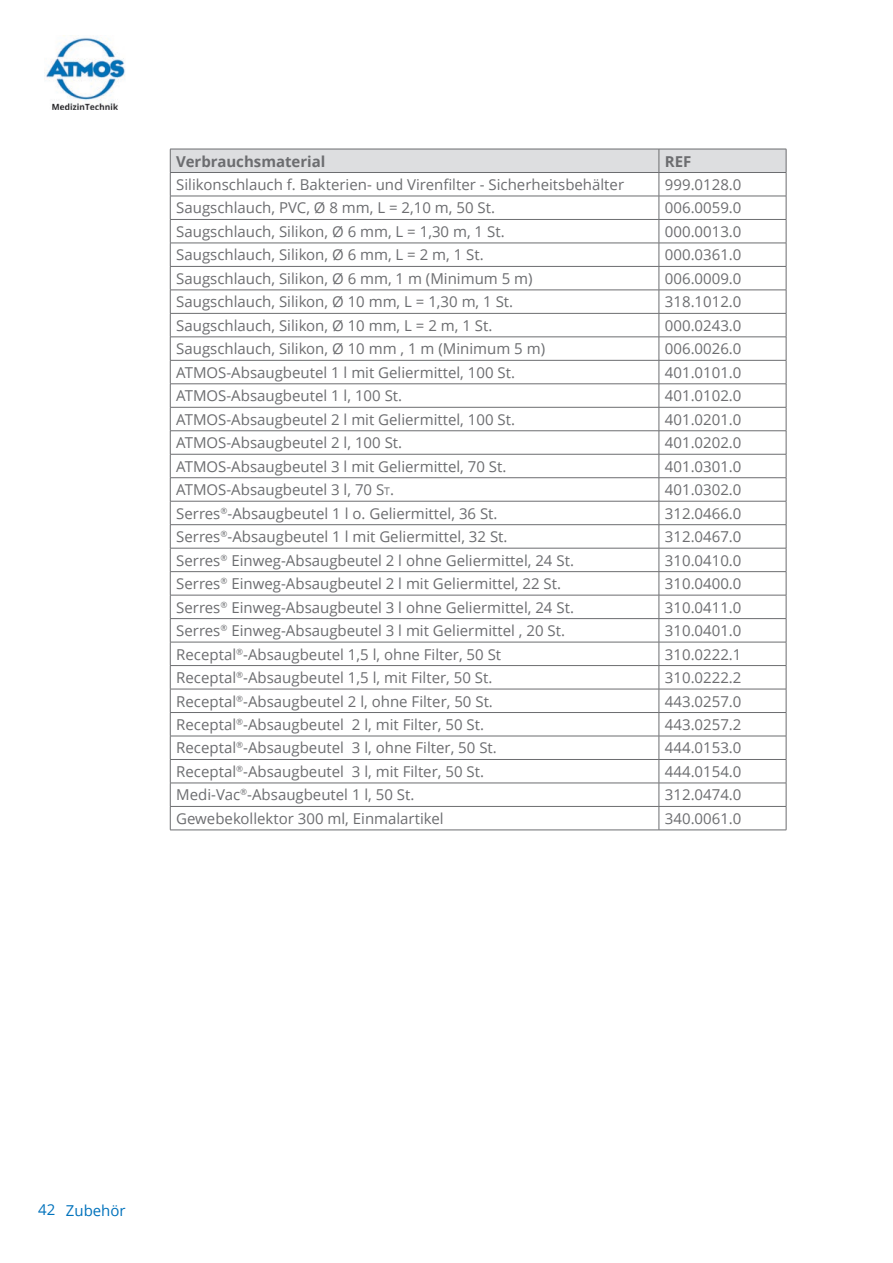
<style>
.page{position:relative;width:893px;height:1263px;background:#fff}
.page>*{position:absolute;margin:0;border:0;box-sizing:border-box;transform-origin:0 0}
.Information{font:15px "Open Sans";color:#6c6d70}
.Information-2{font:15px "Open Sans";color:#6c6d70}
.Tabellenkopf{font:700 15px "Open Sans";color:#6c6d70}
.t1{font:15px "Open Sans";color:#0072bc}
.s1{font-style:inherit}
.s2{font-size:10.5px}
</style>
<div class="page">
<img style="left:46px;top:35px;width:79px;height:75px">
<svg style="left:170px;top:149px;width:617px;height:681px"></svg>
<hr style="left:170px;top:830px;width:489px;height:1px;background:#6c6d70">
<hr style="left:659px;top:830px;width:127px;height:1px;background:#6c6d70">
<p class="Tabellenkopf" style="left:176px;top:150px;width:151px">Verbrauchsmaterial</p>
<p class="Tabellenkopf" style="left:665px;top:150px;width:28px">REF</p>
<p class="Information" style="left:176px;top:174px;width:449px">Silikonschlauch f. Bakterien- und Virenfilter - Sicherheitsbehälter</p>
<p class="Information" style="left:665px;top:174px;width:78px">999.0128.0</p>
<p class="Information" style="left:176px;top:198px;width:320px">Saugschlauch, PVC, Ø 8 mm, L = 2,10 m, 50 St.</p>
<p class="Information" style="left:665px;top:198px;width:78px">006.0059.0</p>
<p class="Information" style="left:176px;top:221px;width:330px">Saugschlauch, Silikon, Ø 6 mm, L = 1,30 m, 1 St.</p>
<p class="Information" style="left:665px;top:221px;width:78px">000.0013.0</p>
<p class="Information" style="left:176px;top:245px;width:309px">Saugschlauch, Silikon, Ø 6 mm, L = 2 m, 1 St.</p>
<p class="Information" style="left:665px;top:245px;width:78px">000.0361.0</p>
<p class="Information" style="left:176px;top:268px;width:358px">Saugschlauch, Silikon, Ø 6 mm, 1 m (Minimum 5 m)</p>
<p class="Information" style="left:665px;top:268px;width:78px">006.0009.0</p>
<p class="Information" style="left:176px;top:292px;width:338px">Saugschlauch, Silikon, Ø 10 mm, L = 1,30 m, 1 St.</p>
<p class="Information" style="left:665px;top:292px;width:78px">318.1012.0</p>
<p class="Information" style="left:176px;top:315px;width:318px">Saugschlauch, Silikon, Ø 10 mm, L = 2 m, 1 St.</p>
<p class="Information" style="left:665px;top:315px;width:78px">000.0243.0</p>
<p class="Information" style="left:176px;top:339px;width:370px">Saugschlauch, Silikon, Ø 10 mm , 1 m (Minimum 5 m)</p>
<p class="Information" style="left:665px;top:339px;width:78px">006.0026.0</p>
<p class="Information" style="left:176px;top:362px;width:340px">ATMOS-Absaugbeutel 1 l mit Geliermittel, 100 St.</p>
<p class="Information-2" style="left:665px;top:362px;width:78px">401.0101.0</p>
<p class="Information" style="left:176px;top:386px;width:227px">ATMOS-Absaugbeutel 1 l, 100 St.</p>
<p class="Information-2" style="left:665px;top:386px;width:78px">401.0102.0</p>
<p class="Information" style="left:176px;top:409px;width:340px"><span class="s1">AT</span>MOS-Absaugbeutel 2 l mit Geliermittel, 100 St.</p>
<p class="Information-2" style="left:665px;top:409px;width:78px">401.0201.0</p>
<p class="Information" style="left:176px;top:432px;width:227px">ATMOS-Absaugbeutel 2 l, 100 St.</p>
<p class="Information-2" style="left:665px;top:432px;width:78px">401.0202.0</p>
<p class="Information" style="left:176px;top:456px;width:332px">ATMOS-Absaugbeutel 3 l mit Geliermittel, 70 St.</p>
<p class="Information" style="left:665px;top:456px;width:78px">401.0301.0</p>
<p class="Information" style="left:176px;top:479px;width:219px"><span class="s1">ATM</span>OS-Absaugbeutel 3 l, 70 <span class="s1">S</span><span class="s2">t</span><span class="s1">.</span></p>
<p class="Information-2" style="left:665px;top:479px;width:78px">401.0302.0</p>
<p class="Information" style="left:176px;top:503px;width:323px">Serres®-Absaugbeutel 1 l o. Geliermittel, 36 St.</p>
<p class="Information" style="left:665px;top:503px;width:78px">312.0466.0</p>
<p class="Information" style="left:176px;top:526px;width:333px">Serres®-Absaugbeutel 1 l mit Geliermittel, 32 St.</p>
<p class="Information" style="left:665px;top:526px;width:78px">312.0467.0</p>
<p class="Information" style="left:176px;top:550px;width:399px">Serres® Einweg-Absaugbeutel 2 l ohne Geliermittel, 24 St.</p>
<p class="Information" style="left:665px;top:550px;width:78px">310.0410.0</p>
<p class="Information" style="left:176px;top:573px;width:386px">Serres® Einweg-Absaugbeutel 2 l mit Geliermittel, 22 St.</p>
<p class="Information" style="left:665px;top:573px;width:78px">310.0400.0</p>
<p class="Information" style="left:176px;top:597px;width:399px">Serres® Einweg-Absaugbeutel 3 l ohne Geliermittel, 24 St.</p>
<p class="Information" style="left:665px;top:597px;width:78px">310.0411.0</p>
<p class="Information" style="left:176px;top:620px;width:390px">Serres® Einweg-Absaugbeutel 3 l mit Geliermittel , 20 St.</p>
<p class="Information" style="left:665px;top:620px;width:78px">310.0401.0</p>
<p class="Information" style="left:176px;top:644px;width:326px">Receptal®-Absaugbeutel 1,5 l, ohne Filter, 50 St</p>
<p class="Information" style="left:665px;top:644px;width:78px">310.0222.1</p>
<p class="Information" style="left:176px;top:667px;width:318px">Receptal®-Absaugbeutel 1,5 l, mit Filter, 50 St.</p>
<p class="Information" style="left:665px;top:667px;width:78px">310.0222.2</p>
<p class="Information" style="left:176px;top:691px;width:318px">Receptal®-Absaugbeutel 2 l, ohne Filter, 50 St.</p>
<p class="Information" style="left:665px;top:691px;width:78px">443.0257.0</p>
<p class="Information" style="left:176px;top:714px;width:309px">Receptal®-Absaugbeutel 2 l, mit Filter, 50 St.</p>
<p class="Information" style="left:665px;top:714px;width:78px">443.0257.2</p>
<p class="Information" style="left:176px;top:738px;width:322px">Receptal®-Absaugbeutel 3 l, ohne Filter, 50 St.</p>
<p class="Information" style="left:665px;top:738px;width:78px">444.0153.0</p>
<p class="Information" style="left:176px;top:761px;width:309px">Receptal®-Absaugbeutel 3 l, mit Filter, 50 St.</p>
<p class="Information" style="left:665px;top:761px;width:78px">444.0154.0</p>
<p class="Information" style="left:176px;top:785px;width:240px">Medi-Vac®-Absaugbeutel 1 l, 50 St.</p>
<p class="Information" style="left:665px;top:785px;width:78px">312.0474.0</p>
<p class="Information" style="left:176px;top:808px;width:269px">Gewebekollektor 300 ml, Einmalartikel</p>
<p class="Information" style="left:665px;top:808px;width:78px">340.0061.0</p>
<p class="t1" style="left:38px;top:1200px;width:89px">42 Zubehör</p>
</div>
